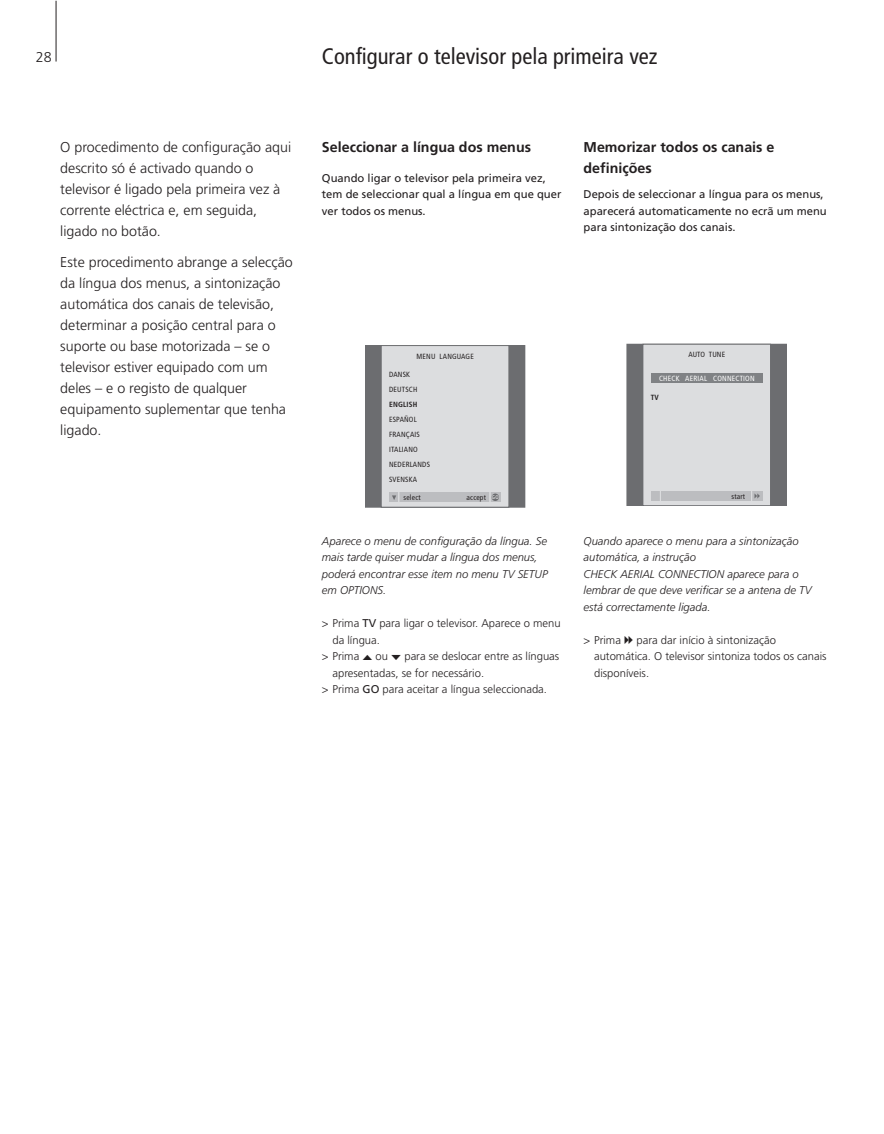
<style>
.page{position:relative;width:884px;height:1134px;background:#fff}
.page>*{position:absolute;margin:0;border:0;box-sizing:border-box;transform-origin:0 0}
.t1{font:condensed 22.5px "Frutiger";color:#231f20}
.t2{font:300 14.25px/21px "Frutiger";color:#231f20}
.t3{font:700 14.25px/21px "Frutiger";color:#231f20}
.t4{font:italic 300 11.25px/16.5px "Frutiger";color:#231f20}
.t5{font:300 11.25px/16.5px "Frutiger";color:#231f20}
.t6{font:11.25px/16.5px "Frutiger";color:#231f20}
.t7{font:condensed 7.5px/15px "Frutiger";letter-spacing:.025em;color:#231f20}
.t8{font:condensed 7.5px "Frutiger";letter-spacing:.025em;color:#fff}
.t9{font:700 condensed 7.5px "Frutiger";letter-spacing:.025em;color:#231f20}
.s1{font-size:5.25px;color:#fff}
.s2{font-weight:400}
</style>
<div class="page">
<hr style="left:56px;top:1px;width:1px;height:61px;background:#231f20">
<div style="left:365px;top:346px;width:160px;height:161px;background:#6c6d70"></div>
<div style="left:381px;top:346px;width:128px;height:161px;background:#dcdddf"></div>
<div style="left:381px;top:345px;width:128px;height:162px;border:1px solid #6c6d70"></div>
<div style="left:389px;top:492px;width:111px;height:10px;background:#bcbdc0"></div>
<div style="left:491px;top:494px;width:8px;height:7px;background:#6c6d70;border-radius:50%"></div>
<svg style="left:392px;top:492px;width:7px;height:10px"></svg>
<div style="left:627px;top:344px;width:159px;height:162px;background:#6c6d70"></div>
<div style="left:626px;top:344px;width:160px;height:162px;border:1px solid #6c6d70"></div>
<div style="left:643px;top:344px;width:127px;height:162px;background:#dcdddf"></div>
<div style="left:642px;top:344px;width:128px;height:162px;border:1px solid #6c6d70"></div>
<div style="left:650px;top:491px;width:112px;height:10px;background:#bcbdc0"></div>
<div style="left:650px;top:373px;width:112px;height:10px;background:#808285"></div>
<svg style="left:751px;top:491px;width:8px;height:10px"></svg>
<p class="t2" style="left:36px;top:47px;width:17px">28</p>
<h1 class="t1" style="left:322px;top:48px;width:337px">Configurar o televisor pela primeira vez</h1>
<p class="t2" style="left:60px;top:137px;width:232px">O procedimento de configuração aqui descrito só é activado quando o televisor é ligado pela primeira vez à corrente eléctrica e, em seguida, ligado no botão.</p>
<p class="t2" style="left:60px;top:253px;width:234px">Este procedimento abrange a selecção da língua dos menus, a sintonização automática dos canais de televisão, determinar a posição central para o suporte ou base motorizada – se o televisor estiver equipado com um deles – e o registo de qualquer equipamento suplementar que tenha ligado.</p>
<p class="t3" style="left:322px;top:137px;width:210px">Seleccionar a língua dos menus</p>
<p class="t6" style="left:322px;top:171px;width:241px">Quando ligar o televisor pela primeira vez, tem de seleccionar qual a língua em que quer ver todos os menus.</p>
<p class="t3" style="left:583px;top:137px;width:192px">Memorizar todos os canais e definições</p>
<p class="t6" style="left:583px;top:187px;width:245px">Depois de seleccionar a língua para os menus, aparecerá automaticamente no ecrã um menu para sintonização dos canais.</p>
<p class="t7" style="left:416px;top:349px;width:59px">MENU LANGUAGE</p>
<p class="t7" style="left:389px;top:367px;width:30px">DANSK<br>DEUTSCH</p>
<p class="t9" style="left:389px;top:401px;width:30px">ENGLISH</p>
<p class="t7" style="left:389px;top:412px;width:43px">ESPAÑOL<br>FRANÇAIS<br>ITALIANO<br>NEDERLANDS<br>SVENSKA</p>
<p class="t7" style="left:403px;top:490px;width:19px">select</p>
<p class="t7" style="left:466px;top:490px;width:33px">accept <span class="s1">GO</span></p>
<p class="t4" style="left:322px;top:534px;width:227px">Aparece o menu de configuração da língua. Se mais tarde quiser mudar a língua dos menus, poderá encontrar esse item no menu TV SETUP em OPTIONS.</p>
<p class="t5" style="left:322px;top:616px;width:240px">&gt; Prima <span class="s2">TV</span> para ligar o televisor. Aparece o menu</p>
<p class="t5" style="left:332px;top:633px;width:49px">da língua.</p>
<p class="t5" style="left:322px;top:649px;width:239px">&gt; Prima ▲ ou ▼ para se deslocar entre as línguas</p>
<p class="t5" style="left:332px;top:666px;width:153px">apresentadas, se for necessário.</p>
<p class="t5" style="left:322px;top:682px;width:226px">&gt; Prima <span class="s2">GO</span> para aceitar a língua seleccionada.</p>
<p class="t7" style="left:688px;top:348px;width:38px">AUTO TUNE</p>
<p class="t8" style="left:659px;top:375px;width:97px">CHECK AERIAL CONNECTION</p>
<p class="t9" style="left:650px;top:395px;width:10px">TV</p>
<p class="t7" style="left:731px;top:489px;width:15px">start</p>
<p class="t4" style="left:583px;top:534px;width:230px">Quando aparece o menu para a sintonização automática, a instrução<br>CHECK AERIAL CONNECTION aparece para o lembrar de que deve verificar se a antena de TV está correctamente ligada.</p>
<p class="t5" style="left:594px;top:633px;width:234px;text-indent:-10px">&gt; Prima ▼▼ para dar início à sintonização automática. O televisor sintoniza todos os canais disponíveis.</p>
</div>
